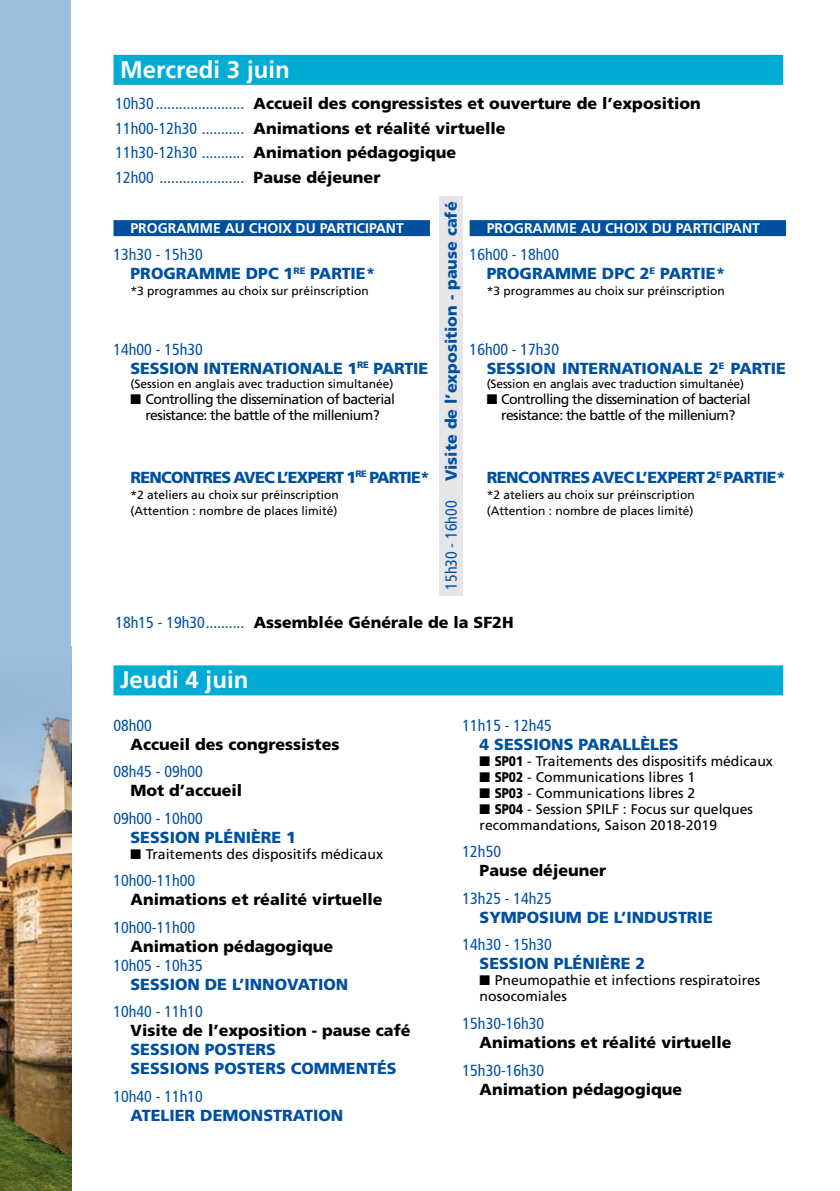
<style>
.page{position:relative;width:840px;height:1191px;background:#fff}
.page>*{position:absolute;margin:0;border:0;box-sizing:border-box;transform-origin:0 0}
.t1{font:700 24px "Frutiger LT Std";color:#fff}
.t2{font:900 16px/24.6px "Frutiger LT Std";color:#000}
.t3{font:900 16px/19px "Frutiger LT Std";color:#0050a0}
.t4{font:condensed 16px "Frutiger LT Std";color:#0050a0}
.t5{font:900 16px "Frutiger LT Std";letter-spacing:-.05em;color:#0050a0}
.t6{font:900 16px "Frutiger LT Std";letter-spacing:-.03em;color:#0050a0}
.t7{font:14px/16px "Frutiger LT Std";color:#000}
.t8{font:14px/16px "Frutiger LT Std";letter-spacing:-.04em;color:#000;text-align:center}
.t9{font:700 14px "Frutiger LT Std";color:#fff}
.t10{font:12px/16px "Frutiger LT Std";color:#000}
.s1{font-weight:400;font-stretch:condensed;color:#0050a0}
.s2{font-weight:400;font-stretch:condensed}
.s3{font-weight:900}
</style>
<div class="page">
<img style="left:0;top:828px;width:71px;height:363px">
<div style="left:0;top:0;width:71px;height:828px;background:#9cbddb"></div>
<div style="left:113px;top:55px;width:669px;height:30px;background:#00acd4"></div>
<div style="left:113px;top:665px;width:669px;height:30px;background:#00acd4"></div>
<div style="left:113px;top:220px;width:316px;height:16px;background:#0050a0"></div>
<div style="left:469px;top:220px;width:316px;height:16px;background:#0050a0"></div>
<div style="left:439px;top:196px;width:23px;height:399px;background:#e6e5e8"></div>
<h1 class="t1" style="left:120px;top:55px;width:171px">Mercredi 3 juin</h1>
<p class="t2" style="left:115px;top:91px;width:586px"><span class="s1">10h30.......................</span> Accueil des congressistes et ouverture de l’exposition <span class="s1">11h00-12h30 ...........</span> Animations et réalité virtuelle<br><span class="s1">11h30-12h30 ...........</span> Animation pédagogique<br><span class="s1">12h00 ......................</span> Pause déjeuner</p>
<p class="t9" style="left:130px;top:219px;width:275px">PROGRAMME AU CHOIX DU PARTICIPANT</p>
<p class="t3" style="left:130px;top:245px;width:246px;text-indent:-17px"><span class="s2">13h30 - 15h30<br></span>PROGRAMME DPC 1<sup>RE</sup> PARTIE*</p>
<p class="t10" style="left:130px;top:283px;width:240px">*3 programmes au choix sur préinscription</p>
<p class="t3" style="left:441px;top:590px;width:389px;rotate:-90deg"><span class="s2">15h30 - 16h00</span> Visite de l’exposition - pause café</p>
<p class="t9" style="left:486px;top:219px;width:275px">PROGRAMME AU CHOIX DU PARTICIPANT</p>
<p class="t3" style="left:486px;top:245px;width:240px;text-indent:-17px"><span class="s2">16h00 - 18h00<br></span>PROGRAMME DPC 2<sup>E</sup> PARTIE*</p>
<p class="t10" style="left:486px;top:283px;width:240px">*3 programmes au choix sur préinscription</p>
<p class="t3" style="left:130px;top:339px;width:299px;text-indent:-17px"><span class="s2">14h00 - 15h30<br></span>SESSION INTERNATIONALE 1<sup>RE</sup> PARTIE</p>
<p class="t10" style="left:130px;top:376px;width:264px">(Session en anglais avec traduction simultanée)</p>
<p class="t8" style="left:130px;top:391px;width:266px">■ Controlling the dissemination of bacterial resistance: the battle of the millenium?</p>
<p class="t3" style="left:486px;top:340px;width:301px;text-indent:-17px"><span class="s2">16h00 - 17h30<br></span>SESSION INTERNATIONALE 2<sup>E</sup> PARTIE</p>
<p class="t10" style="left:486px;top:376px;width:259px">(Session en anglais avec traduction simultanée)</p>
<p class="t8" style="left:486px;top:392px;width:265px">■ Controlling the dissemination of bacterial resistance: the battle of the millenium?</p>
<p class="t5" style="left:130px;top:467px;width:301px">RENCONTRES AVEC L’EXPERT 1<sup>RE</sup> PARTIE*</p>
<p class="t10" style="left:130px;top:487px;width:210px">*2 ateliers au choix sur préinscription (Attention : nombre de places limité)</p>
<p class="t6" style="left:486px;top:468px;width:301px">RENCONTRES AVEC L’EXPERT 2<sup>E</sup> PARTIE*</p>
<p class="t10" style="left:486px;top:487px;width:210px">*2 ateliers au choix sur préinscription (Attention : nombre de places limité)</p>
<p class="t2" style="left:115px;top:610px;width:399px"><span class="s1">18h15 - 19h30..........</span> Assemblée Générale de la SF2H</p>
<h1 class="t1" style="left:120px;top:665px;width:130px">Jeudi 4 juin</h1>
<p class="t4" style="left:113px;top:716px;width:40px">08h00</p>
<p class="t2" style="left:130px;top:732px;width:210px">Accueil des congressistes</p>
<p class="t4" style="left:113px;top:762px;width:91px">08h45 - 09h00</p>
<p class="t2" style="left:130px;top:778px;width:113px">Mot d’accueil</p>
<p class="t4" style="left:113px;top:809px;width:91px">09h00 - 10h00</p>
<p class="t3" style="left:130px;top:827px;width:167px">SESSION PLÉNIÈRE 1</p>
<p class="t7" style="left:130px;top:846px;width:254px">■ Traitements des dispositifs médicaux</p>
<p class="t4" style="left:113px;top:871px;width:83px">10h00-11h00</p>
<p class="t2" style="left:130px;top:887px;width:253px">Animations et réalité virtuelle</p>
<p class="t4" style="left:113px;top:918px;width:83px">10h00-11h00</p>
<p class="t2" style="left:130px;top:934px;width:204px">Animation pédagogique</p>
<p class="t4" style="left:113px;top:956px;width:91px">10h05 - 10h35</p>
<p class="t3" style="left:130px;top:974px;width:219px">SESSION DE L’INNOVATION</p>
<p class="t4" style="left:113px;top:1002px;width:91px">10h40 - 11h10</p>
<p class="t2" style="left:130px;top:1018px;width:281px">Visite de l’exposition - pause café</p>
<p class="t3" style="left:130px;top:1040px;width:267px">SESSION POSTERS<br>SESSIONS POSTERS COMMENTÉS</p>
<p class="t4" style="left:113px;top:1087px;width:91px">10h40 - 11h10</p>
<p class="t3" style="left:130px;top:1105px;width:214px">ATELIER DEMONSTRATION</p>
<p class="t4" style="left:462px;top:716px;width:91px">11h15 - 12h45</p>
<p class="t3" style="left:479px;top:734px;width:200px">4 SESSIONS PARALLÈLES</p>
<p class="t7" style="left:479px;top:753px;width:295px">■ <span class="s3">SP01</span> - Traitements des dispositifs médicaux</p>
<p class="t7" style="left:479px;top:769px;width:217px">■ <span class="s3">SP02</span> - Communications libres 1</p>
<p class="t7" style="left:479px;top:785px;width:217px">■ <span class="s3">SP03</span> - Communications libres 2</p>
<p class="t7" style="left:479px;top:801px;width:275px">■ <span class="s3">SP04</span> - Session SPILF : Focus sur quelques recommandations, Saison 2018-2019</p>
<p class="t4" style="left:462px;top:842px;width:40px">12h50</p>
<p class="t2" style="left:479px;top:858px;width:128px">Pause déjeuner</p>
<p class="t4" style="left:462px;top:889px;width:91px">13h25 - 14h25</p>
<p class="t3" style="left:479px;top:907px;width:234px">SYMPOSIUM DE L’INDUSTRIE</p>
<p class="t4" style="left:462px;top:935px;width:91px">14h30 - 15h30</p>
<p class="t3" style="left:479px;top:954px;width:167px">SESSION PLÉNIÈRE 2</p>
<p class="t7" style="left:479px;top:972px;width:282px">■ Pneumopathie et infections respiratoires nosocomiales</p>
<p class="t4" style="left:462px;top:1014px;width:83px">15h30-16h30</p>
<p class="t2" style="left:479px;top:1030px;width:253px">Animations et réalité virtuelle</p>
<p class="t4" style="left:462px;top:1060px;width:83px">15h30-16h30</p>
<p class="t2" style="left:479px;top:1076px;width:204px">Animation pédagogique</p>
</div>
